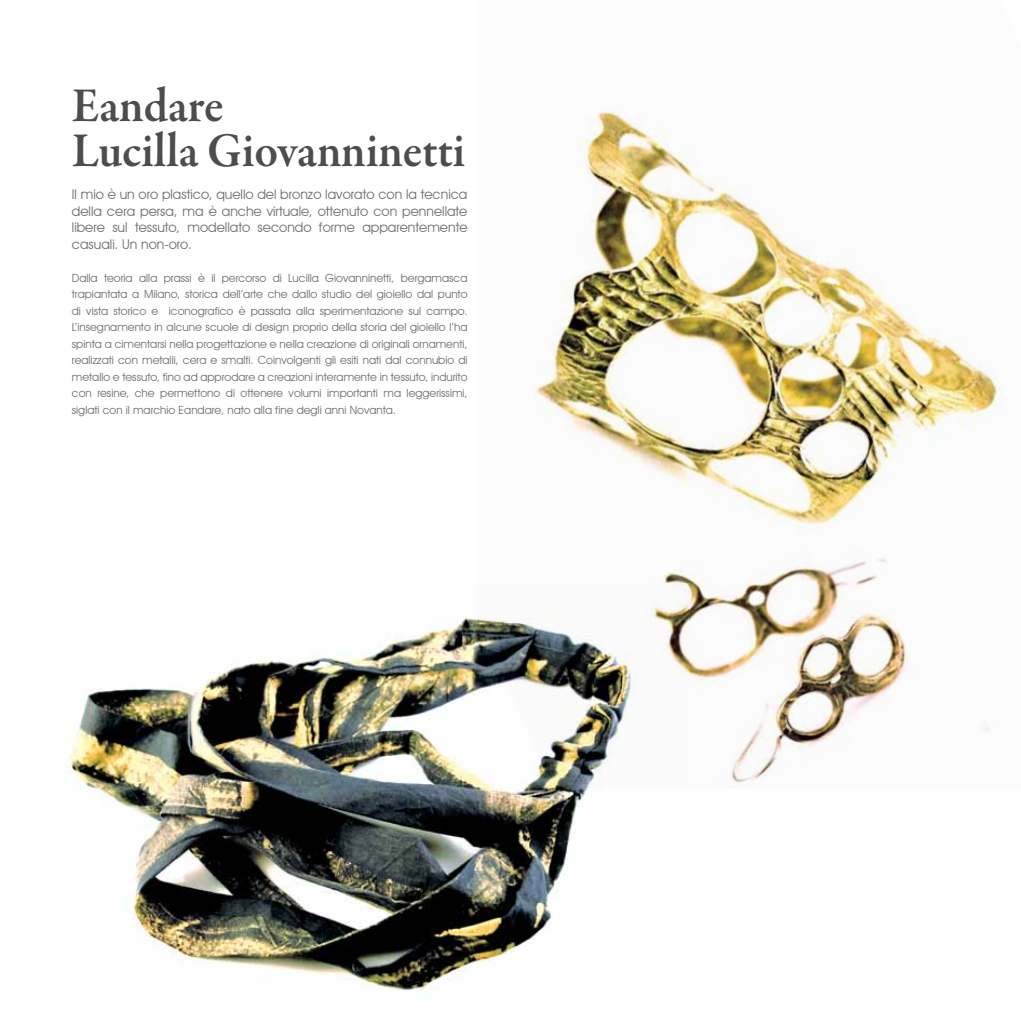
<style>
.page{position:relative;width:1021px;height:1021px;background:#fff}
.page>*{position:absolute;margin:0;border:0;box-sizing:border-box;transform-origin:0 0}
.t1{font:600 49.5px/45px "Garamond Premr Pro";letter-spacing:-.005em;color:#4d4d4f;scale:.95 1}
.t2{font:13.5px/16.5px "Avant Garde IT Cby BT";color:#6d6e71;text-align:justify}
.t3{font:11.25px/16.5px "Avant Garde IT Cby BT";color:#6d6e71;text-align:justify}
</style>
<div class="page">
<img style="left:535px;top:111px;width:464px;height:676px">
<img style="left:67px;top:583px;width:620px;height:414px">
<h1 class="t1" style="left:72px;top:84px;width:415px">Eandare<br>Lucilla Giovanninetti</h1>
<p class="t2" style="left:72px;top:186px;width:397px">Il mio è un oro plastico, quello del bronzo lavorato con la tecnica della cera persa, ma è anche virtuale, ottenuto con pennellate libere sul tessuto, modellato secondo forme apparentemente casuali. Un non-oro.</p>
<p class="t3" style="left:72px;top:269px;width:397px">Dalla teoria alla prassi è il percorso di Lucilla Giovanninetti, bergamasca trapiantata a Milano, storica dell’arte che dallo studio del gioiello dal punto di vista storico e iconografico è passata alla sperimentazione sul campo.<br>L’insegnamento in alcune scuole di design proprio della storia del gioiello l’ha spinta a cimentarsi nella progettazione e nella creazione di originali ornamenti, realizzati con metalli, cera e smalti. Coinvolgenti gli esiti nati dal connubio di metallo e tessuto, fino ad approdare a creazioni interamente in tessuto, indurito con resine, che permettono di ottenere volumi importanti ma leggerissimi, siglati con il marchio Eandare, nato alla fine degli anni Novanta.</p>
</div>
